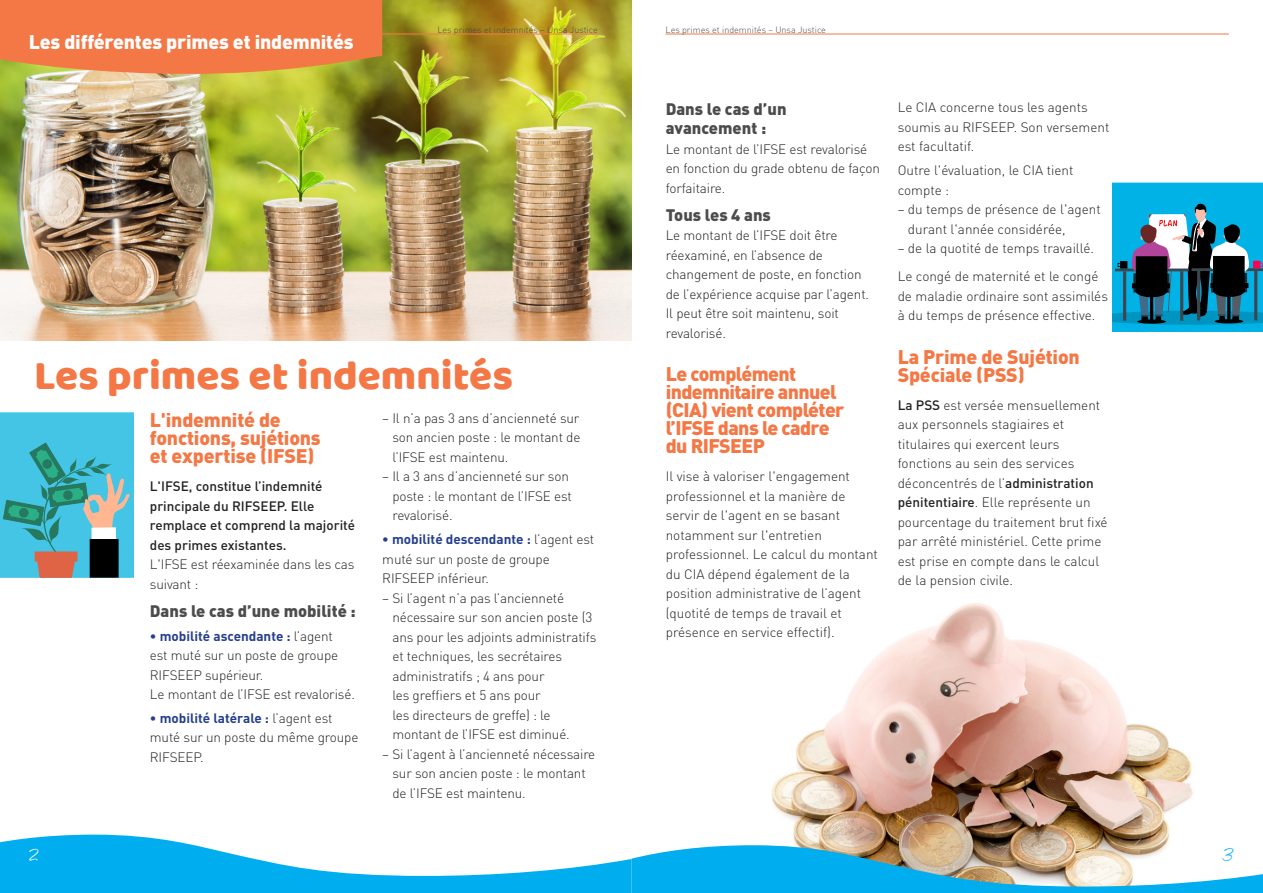
<style>
.page{position:relative;width:1263px;height:893px;background:#fff}
.page>*{position:absolute;margin:0;border:0;box-sizing:border-box;transform-origin:0 0}
.t1{font:42px "Baloo";color:#f47846}
.t2{font:21px "Angelina";color:#fff}
.t3{font:21px "Angelina";color:#00aeef}
.t4{font:900 19.5px/18px "DINOT";letter-spacing:-.01em;color:#f47846}
.t5{font:900 19.5px/18px "DINOT";letter-spacing:-.03em;color:#f47846}
.t6{font:900 19.5px "DINOT";letter-spacing:-.01em;color:#fff}
.t7{font:900 16.5px/19.5px "DINOT";color:#4b4c4d}
.t8{font:300 13.5px/19.5px "DINOT";letter-spacing:-.01em;color:#231f20}
.t9{font:500 13.5px/19.5px "DINOT";color:#231f20}
.t10{font:300 9px "DINOT";color:#4b4c4d}
.s1{font-weight:700;color:#253f8e}
.s2{font-weight:500}
</style>
<div class="page">
<img style="left:772px;top:603px;width:421px;height:232px">
<img style="left:0;top:0;width:631px;height:340px">
<svg style="left:0;top:835px;width:1263px;height:58px"></svg>
<svg style="left:0;top:0;width:382px;height:74px;background:#ee7d46"></svg>
<hr style="left:256px;top:34px;width:342px;height:1px;background:#f47846">
<hr style="left:665px;top:34px;width:564px;height:1px;background:#f47846">
<svg style="left:1113px;top:183px;width:150px;height:149px;background:#2383a3"></svg>
<svg style="left:0;top:412px;width:133px;height:166px;background:#4fadbc"></svg>
<p class="t6" style="left:29px;top:29px;width:326px">Les différentes primes et indemnités</p>
<p class="t10" style="left:437px;top:24px;width:162px">Les primes et indemnités – Unsa Justice</p>
<p class="t10" style="left:665px;top:24px;width:162px">Les primes et indemnités – Unsa Justice</p>
<p class="t1" style="left:34px;top:349px;width:481px">Les primes et indemnités</p>
<p class="t4" style="left:150px;top:411px;width:172px">L'indemnité de fonctions, sujétions et expertise (IFSE)</p>
<p class="t9" style="left:150px;top:476px;width:207px">L'IFSE, constitue l’indemnité principale du RIFSEEP. Elle remplace et comprend la majorité des primes existantes.</p>
<p class="t8" style="left:150px;top:554px;width:206px">L'IFSE est réexaminée dans les cas suivant :</p>
<p class="t7" style="left:150px;top:600px;width:207px">Dans le cas d’une mobilité :</p>
<p class="t8" style="left:150px;top:625px;width:190px"><span class="s1">• mobilité ascendante :</span> l’agent est muté sur un poste de groupe<br>RIFSEEP supérieur.</p>
<p class="t8" style="left:150px;top:684px;width:206px">Le montant de l’IFSE est revalorisé.</p>
<p class="t8" style="left:150px;top:708px;width:210px"><span class="s1">• mobilité latérale :</span> l’agent est muté sur un poste du même groupe<br>RIFSEEP.</p>
<p class="t8" style="left:392px;top:408px;width:190px;text-align:justify;text-indent:-10px">– Il n’a pas 3 ans d’ancienneté sur son ancien poste : le montant de l’IFSE est maintenu.</p>
<p class="t8" style="left:392px;top:466px;width:181px;text-indent:-10px">– Il a 3 ans d’ancienneté sur son poste : le montant de l’IFSE est revalorisé.</p>
<p class="t8" style="left:382px;top:529px;width:213px"><span class="s1">• mobilité descendante :</span> l’agent est muté sur un poste de groupe<br>RIFSEEP inférieur.</p>
<p class="t8" style="left:392px;top:587px;width:205px;text-indent:-10px">– Si l’agent n’a pas l’ancienneté nécessaire sur son ancien poste (3 ans pour les adjoints administratifs et techniques, les secrétaires administratifs ; 4 ans pour<br>les greffiers et 5 ans pour<br>les directeurs de greffe) : le montant de l’IFSE est diminué.</p>
<p class="t8" style="left:392px;top:743px;width:204px;text-indent:-10px">– Si l’agent à l’ancienneté nécessaire sur son ancien poste : le montant de l’IFSE est maintenu.</p>
<p class="t7" style="left:666px;top:98px;width:122px">Dans le cas d’un avancement :</p>
<p class="t8" style="left:666px;top:138px;width:216px">Le montant de l’IFSE est revalorisé en fonction du grade obtenu de façon forfaitaire.</p>
<p class="t7" style="left:666px;top:204px;width:107px">Tous les 4 ans</p>
<p class="t8" style="left:666px;top:225px;width:205px">Le montant de l’IFSE doit être réexaminé, en l’absence de changement de poste, en fonction de l’expérience acquise par l’agent.<br>Il peut être soit maintenu, soit revalorisé.</p>
<p class="t5" style="left:666px;top:364px;width:180px">Le complément indemnitaire annuel (CIA) vient compléter l’IFSE dans le cadre du RIFSEEP</p>
<p class="t8" style="left:666px;top:466px;width:214px">Il vise à valoriser l'engagement professionnel et la manière de servir de l'agent en se basant notamment sur l'entretien professionnel. Le calcul du montant du CIA dépend également de la position administrative de l’agent (quotité de temps de travail et présence en service effectif).</p>
<p class="t8" style="left:898px;top:97px;width:213px">Le CIA concerne tous les agents soumis au RIFSEEP. Son versement est facultatif.</p>
<p class="t8" style="left:898px;top:160px;width:177px">Outre l'évaluation, le CIA tient compte :</p>
<p class="t8" style="left:908px;top:199px;width:194px;text-indent:-10px">– du temps de présence de l'agent durant l'année considérée,</p>
<p class="t8" style="left:898px;top:238px;width:198px">– de la quotité de temps travaillé.</p>
<p class="t8" style="left:898px;top:266px;width:212px">Le congé de maternité et le congé de maladie ordinaire sont assimilés à du temps de présence effective.</p>
<p class="t4" style="left:898px;top:347px;width:184px">La Prime de Sujétion<br>Spéciale (PSS)</p>
<p class="t8" style="left:898px;top:394px;width:211px"><span class="s2">La PSS</span> est versée mensuellement aux personnels stagiaires et titulaires qui exercent leurs fonctions au sein des services déconcentrés de l’<span class="s2">administration pénitentiaire</span>. Elle représente un pourcentage du traitement brut fixé par arrêté ministériel. Cette prime est prise en compte dans le calcul de la pension civile.</p>
<p class="t2" style="left:30px;top:845px;width:10px">2</p>
<p class="t3" style="left:1224px;top:845px;width:11px">3</p>
</div>
